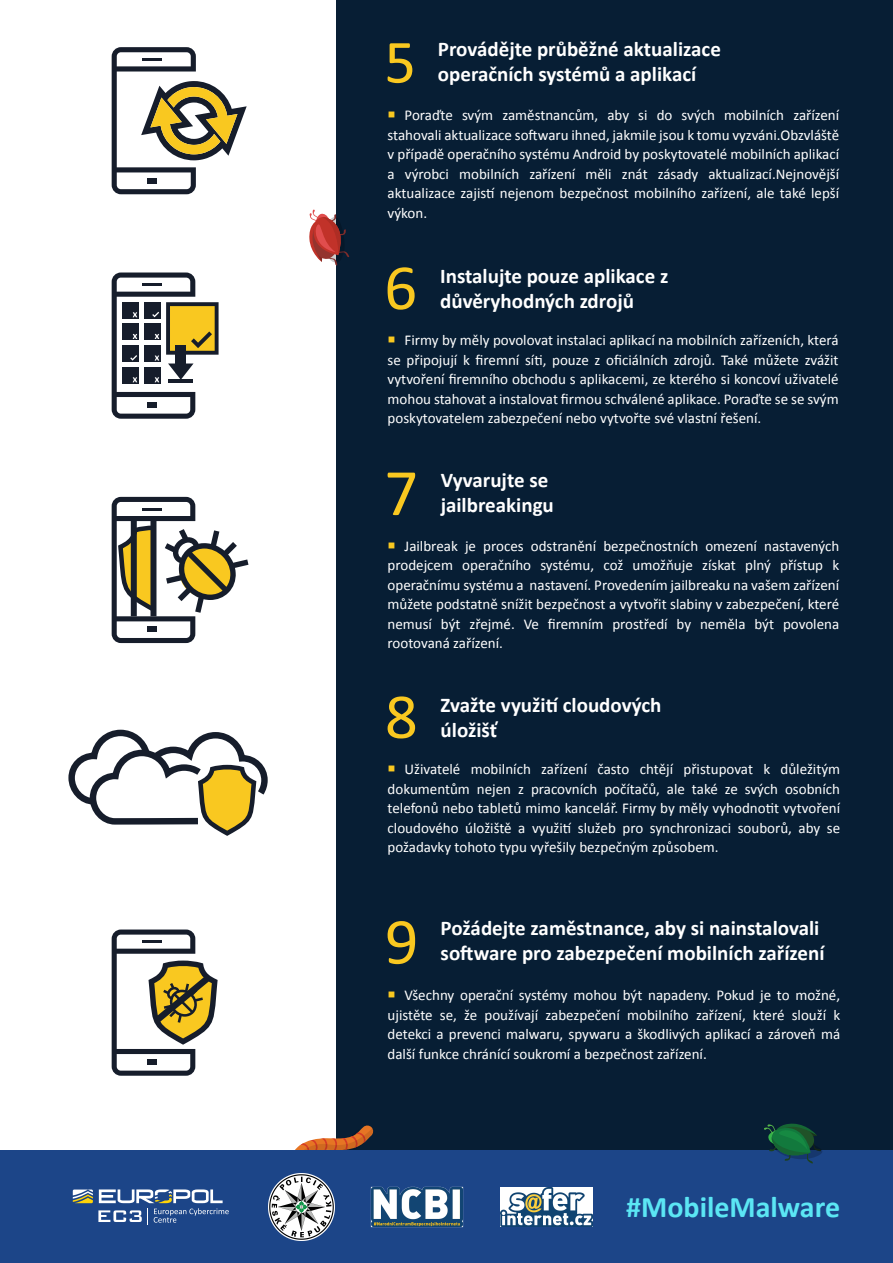
<style>
.page{position:relative;width:893px;height:1263px;background:#fff}
.page>*{position:absolute;margin:0;border:0;box-sizing:border-box;transform-origin:0 0}
.t1{font:700 30px "Calibri";color:#5be6f4}
.t2{font:700 21px/25.2px "Calibri";color:#fff}
.t3{font:15px/19.5px "Calibri";color:#fff;text-align:justify}
.s1{color:#f9c820}
</style>
<div class="page">
<div style="left:336px;top:0;width:557px;height:1262px;background:#071e34"></div>
<svg style="left:295px;top:1125px;width:79px;height:25px"></svg>
<div style="left:0;top:1150px;width:893px;height:113px;background:#1c4588"></div>
<svg style="left:73px;top:1189px;width:156px;height:35px"></svg>
<img style="left:268px;top:1174px;width:66px;height:66px">
<img style="left:370px;top:1186px;width:94px;height:42px">
<img style="left:501px;top:1187px;width:91px;height:40px">
<svg style="left:309px;top:210px;width:40px;height:55px"></svg>
<svg style="left:764px;top:1123px;width:58px;height:40px"></svg>
<svg style="left:112px;top:929px;width:106px;height:147px"></svg>
<svg style="left:68px;top:729px;width:200px;height:107px"></svg>
<svg style="left:112px;top:497px;width:136px;height:146px"></svg>
<svg style="left:112px;top:47px;width:135px;height:147px"></svg>
<svg style="left:112px;top:272px;width:107px;height:147px"></svg>
<div style="left:175px;top:346px;width:11px;height:20px;background:#161d2b"></div>
<hr style="left:168px;top:379px;width:25px;height:4px;background:#161d2b">
<svg style="left:388px;top:921px;width:27px;height:43px"></svg>
<svg style="left:388px;top:696px;width:27px;height:42px"></svg>
<svg style="left:388px;top:473px;width:27px;height:42px"></svg>
<svg style="left:388px;top:43px;width:24px;height:40px"></svg>
<svg style="left:388px;top:267px;width:27px;height:43px"></svg>
<h2 class="t2" style="left:438px;top:37px;width:285px">Provádějte průběžné aktualizace operačních systémů a aplikací</h2>
<p class="t3" style="left:388px;top:106px;width:453px"><span class="s1">○</span> Poraďte svým zaměstnancům, aby si do svých mobilních zařízení stahovali aktualizace softwaru ihned, jakmile jsou k tomu vyzváni.Obzvláště v případě operačního systému Android by poskytovatelé mobilních aplikací a výrobci mobilních zařízení měli znát zásady aktualizací.Nejnovější aktualizace zajistí nejenom bezpečnost mobilního zařízení, ale také lepší výkon.</p>
<h2 class="t2" style="left:440px;top:263px;width:230px">Instalujte pouze aplikace z důvěryhodných zdrojů</h2>
<p class="t3" style="left:388px;top:331px;width:453px"><span class="s1">○</span> Firmy by měly povolovat instalaci aplikací na mobilních zařízeních, která se připojují k firemní síti, pouze z oficiálních zdrojů. Také můžete zvážit vytvoření firemního obchodu s aplikacemi, ze kterého si koncoví uživatelé mohou stahovat a instalovat firmou schválené aplikace. Poraďte se se svým poskytovatelem zabezpečení nebo vytvořte své vlastní řešení.</p>
<h2 class="t2" style="left:441px;top:467px;width:115px">Vyvarujte se jailbreakingu</h2>
<p class="t3" style="left:388px;top:536px;width:453px"><span class="s1">○</span> Jailbreak je proces odstranění bezpečnostních omezení nastavených prodejcem operačního systému, což umožňuje získat plný přístup k operačnímu systému a nastavení. Provedením jailbreaku na vašem zařízení můžete podstatně snížit bezpečnost a vytvořit slabiny v zabezpečení, které nemusí být zřejmé. Ve firemním prostředí by neměla být povolena rootovaná zařízení.</p>
<h2 class="t2" style="left:441px;top:692px;width:222px">Zvažte využití cloudových úložišť</h2>
<p class="t3" style="left:388px;top:759px;width:454px"><span class="s1">○</span> Uživatelé mobilních zařízení často chtějí přistupovat k důležitým dokumentům nejen z pracovních počítačů, ale také ze svých osobních telefonů nebo tabletů mimo kancelář. Firmy by měly vyhodnotit vytvoření cloudového úložiště a využití služeb pro synchronizaci souborů, aby se požadavky tohoto typu vyřešily bezpečným způsobem.</p>
<h2 class="t2" style="left:441px;top:915px;width:385px">Požádejte zaměstnance, aby si nainstalovali software pro zabezpečení mobilních zařízení</h2>
<p class="t3" style="left:388px;top:986px;width:454px"><span class="s1">○</span> Všechny operační systémy mohou být napadeny. Pokud je to možné, ujistěte se, že používají zabezpečení mobilního zařízení, které slouží k detekci a prevenci malwaru, spywaru a škodlivých aplikací a zároveň má další funkce chránící soukromí a bezpečnost zařízení.</p>
<h1 class="t1" style="left:626px;top:1187px;width:215px">#MobileMalware</h1>
</div>
